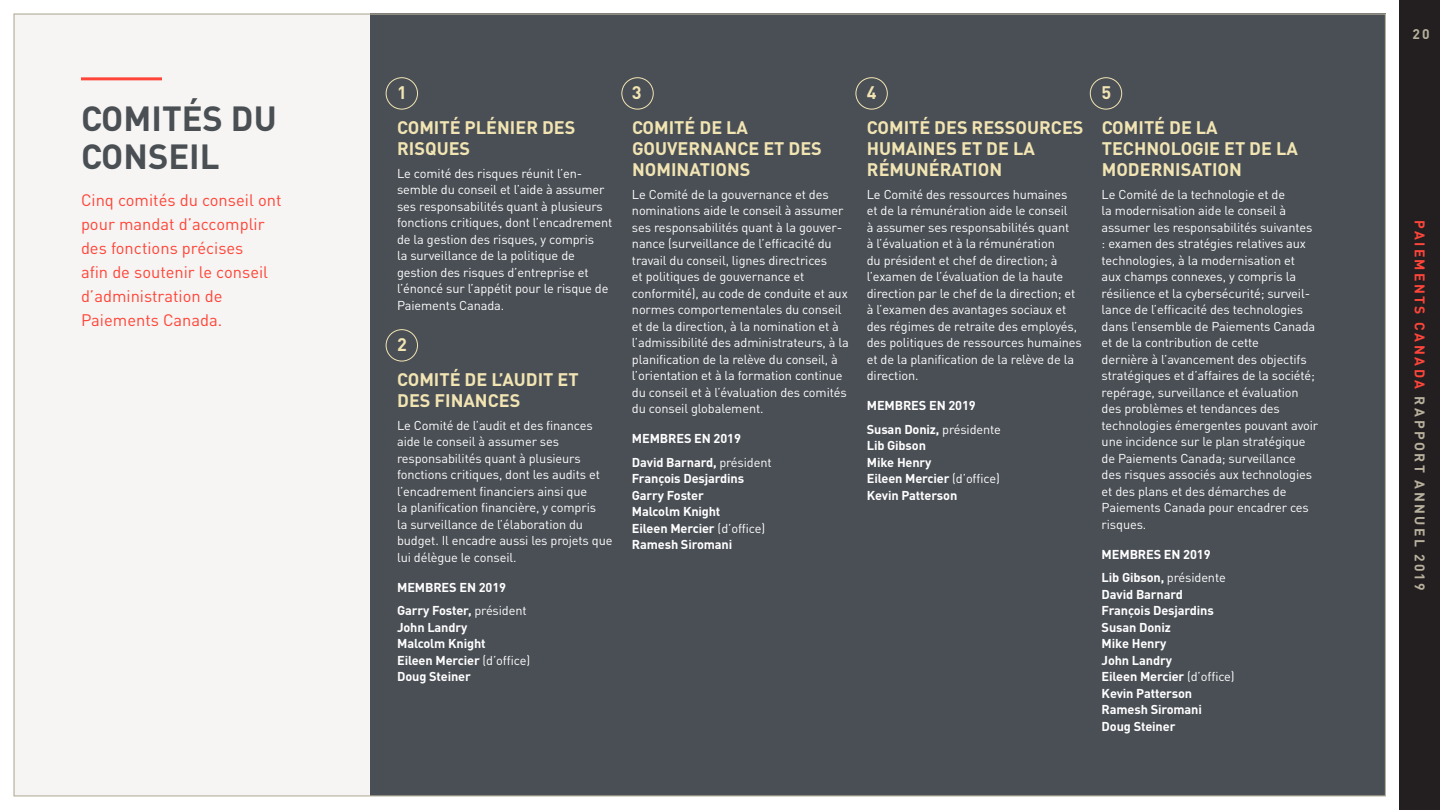
<style>
.page{position:relative;width:1440px;height:810px;background:#fff}
.page>*{position:absolute;margin:0;border:0;box-sizing:border-box;transform-origin:0 0}
.t1{font:700 34.5px/37.5px "DIN Pro";color:#4a4f54}
.t2{font:700 18px/34.5px "DIN Pro";color:#f2e5b3}
.t3{font:16.5px/24px "DIN Pro";color:#ff4438}
.t4{font:700 13.8px "DIN Pro";letter-spacing:.17em;color:#b7b09d}
.t5{font:12.75px/16.5px "DIN Pro";letter-spacing:-.01em;color:#fff}
.t6{font:700 12.75px/16.5px "DIN Pro";letter-spacing:-.01em;color:#fff}
.s1{font-weight:400}
.s2{color:#ff4539}
</style>
<div class="page">
<div style="left:14px;top:14px;width:1372px;height:782px;background:#f6f5f3"></div>
<div style="left:370px;top:14px;width:1016px;height:782px;background:#4a4f55"></div>
<hr style="left:81px;top:77px;width:81px;height:3px;background:#ff4539">
<div style="left:386px;top:329px;width:32px;height:32px;border:1px solid #f2e5b3;border-radius:50%"></div>
<div style="left:386px;top:77px;width:32px;height:33px;border:1px solid #f2e5b3;border-radius:50%"></div>
<div style="left:621px;top:77px;width:33px;height:33px;border:1px solid #f2e5b3;border-radius:50%"></div>
<div style="left:856px;top:77px;width:32px;height:33px;border:1px solid #f2e5b3;border-radius:50%"></div>
<div style="left:1090px;top:77px;width:32px;height:33px;border:1px solid #f2e5b3;border-radius:50%"></div>
<div style="left:1399px;top:0;width:41px;height:810px;background:#231f20"></div>
<h1 class="t1" style="left:81px;top:99px;width:197px">COMITÉS DU<br>CONSEIL</h1>
<p class="t3" style="left:81px;top:188px;width:202px">Cinq comités du conseil ont pour mandat d’accomplir des fonctions précises<br>afin de soutenir le conseil d’administration de<br>Paiements Canada.</p>
<h2 class="t2" style="left:397px;top:75px;width:180px">1<br>COMITÉ PLÉNIER DES</h2>
<h2 class="t2" style="left:397px;top:130px;width:75px">RISQUES</h2>
<p class="t5" style="left:397px;top:165px;width:217px">Le comité des risques réunit l’en&shy;semble du conseil et l’aide à assumer ses responsabilités quant à plusieurs fonctions critiques, dont l’encadrement de la gestion des risques, y compris<br>la surveillance de la politique de gestion des risques d’entreprise et l’énoncé sur l’appétit pour le risque de Paiements Canada.</p>
<h2 class="t2" style="left:397px;top:327px;width:183px">2<br>COMITÉ DE L’AUDIT ET</h2>
<h2 class="t2" style="left:397px;top:382px;width:125px">DES FINANCES</h2>
<p class="t5" style="left:397px;top:417px;width:217px">Le Comité de l’audit et des finances aide le conseil à assumer ses responsabilités quant à plusieurs fonctions critiques, dont les audits et l’encadrement financiers ainsi que<br>la planification financière, y compris<br>la surveillance de l’élaboration du budget. Il encadre aussi les projets que lui délègue le conseil.</p>
<p class="t6" style="left:397px;top:575px;width:131px;line-height:23.2px">MEMBRES EN 2019<br>Garry Foster, <span class="s1">président</span></p>
<p class="t6" style="left:397px;top:618px;width:135px">John Landry<br>Malcolm Knight<br>Eileen Mercier <span class="s1">(d’office)<br></span>Doug Steiner</p>
<h2 class="t2" style="left:632px;top:75px;width:118px">3<br>COMITÉ DE LA</h2>
<h2 class="t2" style="left:632px;top:137px;width:191px;line-height:21px">GOUVERNANCE ET DES<br>NOMINATIONS</h2>
<p class="t5" style="left:632px;top:186px;width:218px">Le Comité de la gouvernance et des nominations aide le conseil à assumer ses responsabilités quant à la gouver&shy;nance (surveillance de l’efficacité du travail du conseil, lignes directrices<br>et politiques de gouvernance et conformité), au code de conduite et aux normes comportementales du conseil et de la direction, à la nomination et à l’admissibilité des administrateurs, à la planification de la relève du conseil, à l’orientation et à la formation continue du conseil et à l’évaluation des comités du conseil globalement.</p>
<p class="t6" style="left:632px;top:427px;width:141px;line-height:23.2px">MEMBRES EN 2019<br>David Barnard, <span class="s1">président</span></p>
<p class="t6" style="left:632px;top:470px;width:135px">François Desjardins<br>Garry Foster<br>Malcolm Knight<br>Eileen Mercier <span class="s1">(d’office)<br></span>Ramesh Siromani</p>
<h2 class="t2" style="left:867px;top:75px;width:218px">4<br>COMITÉ DES RESSOURCES</h2>
<h2 class="t2" style="left:867px;top:137px;width:169px;line-height:21px">HUMAINES ET DE LA<br>RÉMUNÉRATION</h2>
<p class="t5" style="left:867px;top:186px;width:217px">Le Comité des ressources humaines<br>et de la rémunération aide le conseil<br>à assumer ses responsabilités quant<br>à l’évaluation et à la rémunération<br>du président et chef de direction; à l’examen de l’évaluation de la haute direction par le chef de la direction; et à l’examen des avantages sociaux et des régimes de retraite des employés, des politiques de ressources humaines et de la planification de la relève de la direction.</p>
<p class="t6" style="left:867px;top:394px;width:136px;line-height:23.2px">MEMBRES EN 2019<br>Susan Doniz, <span class="s1">présidente</span></p>
<p class="t6" style="left:867px;top:437px;width:135px">Lib Gibson<br>Mike Henry<br>Eileen Mercier <span class="s1">(d’office)<br></span>Kevin Patterson</p>
<h2 class="t2" style="left:1102px;top:75px;width:118px">5<br>COMITÉ DE LA</h2>
<h2 class="t2" style="left:1102px;top:137px;width:198px;line-height:21px">TECHNOLOGIE ET DE LA<br>MODERNISATION</h2>
<p class="t5" style="left:1102px;top:186px;width:218px">Le Comité de la technologie et de<br>la modernisation aide le conseil à assumer les responsabilités suivantes : examen des stratégies relatives aux technologies, à la modernisation et<br>aux champs connexes, y compris la résilience et la cybersécurité; surveil&shy;lance de l’efficacité des technologies dans l’ensemble de Paiements Canada et de la contribution de cette<br>dernière à l’avancement des objectifs stratégiques et d’affaires de la société; repérage, surveillance et évaluation des problèmes et tendances des technologies émergentes pouvant avoir une incidence sur le plan stratégique de Paiements Canada; surveillance des risques associés aux technologies et des plans et des démarches de Paiements Canada pour encadrer ces risques.</p>
<p class="t6" style="left:1102px;top:542px;width:126px;line-height:23.2px">MEMBRES EN 2019<br>Lib Gibson, <span class="s1">présidente</span></p>
<p class="t6" style="left:1102px;top:585px;width:135px">David Barnard<br>François Desjardins<br>Susan Doniz<br>Mike Henry<br>John Landry<br>Eileen Mercier <span class="s1">(d’office)<br></span>Kevin Patterson<br>Ramesh Siromani<br>Doug Steiner</p>
<p class="t4" style="left:1412px;top:25px;width:19px">20</p>
<p class="t4" style="left:1429px;top:220px;width:372px;rotate:90deg"><span class="s2">PAIEMENTS CANADA</span> RAPPORT ANNUEL 2019</p>
</div>
